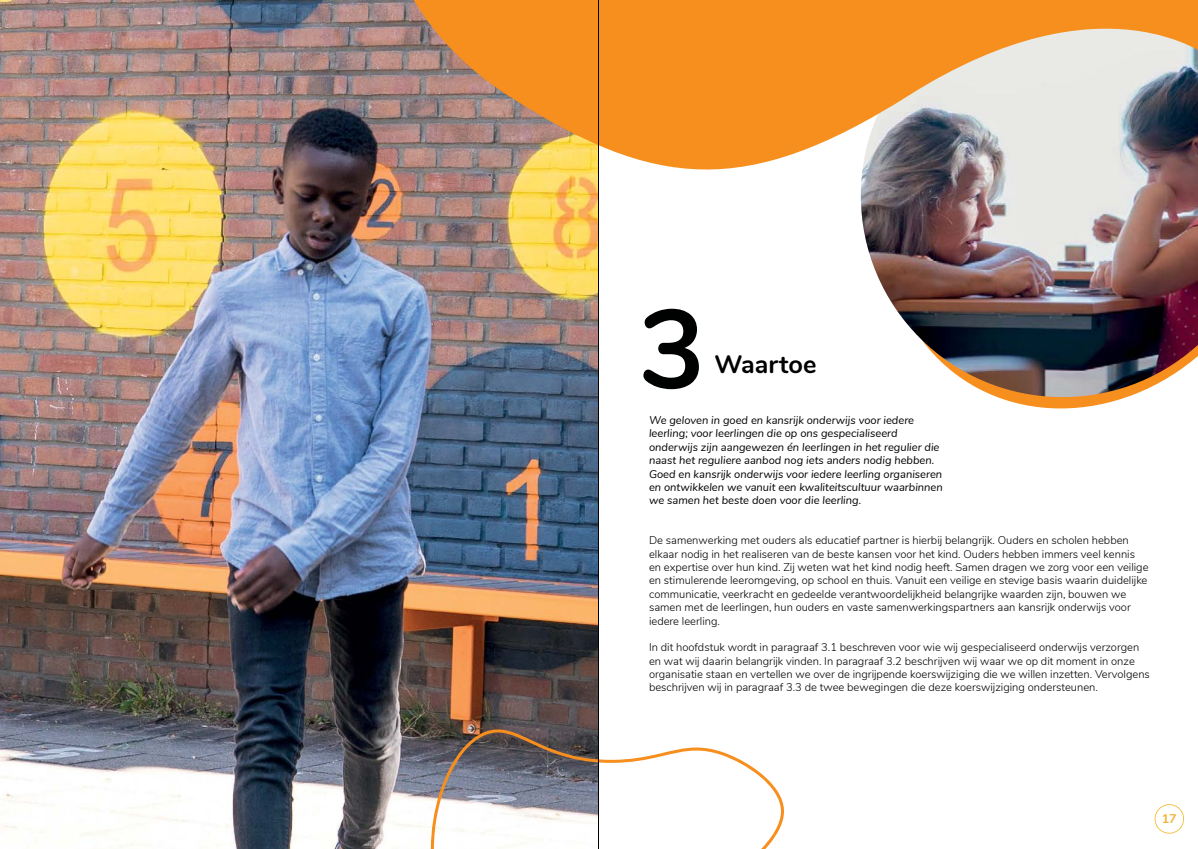
<style>
.page{position:relative;width:1198px;height:849px;background:#fff}
.page>*{position:absolute;margin:0;border:0;box-sizing:border-box;transform-origin:0 0}
.t1{font:700 111.38px "Nunito";color:#000101}
.t2{font:700 25.25px "Nunito";color:#000}
.t3{font:700 12.62px "Nunito";color:#f2b436}
.t4{font:300 11.12px/13.4px "Nunito";color:#000}
.t5{font:italic 11.12px/13.4px "Nunito";color:#000}
</style>
<div class="page">
<svg style="left:1154px;top:804px;width:30px;height:30px"></svg>
<svg style="left:997px;top:397px;width:130px;height:12px;fill:#f78f1e"></svg>
<img style="left:0;top:0;width:598px;height:849px">
<img style="left:861px;top:199px;width:337px;height:198px">
<svg style="left:399px;top:0;width:799px;height:199px;background:#d9a269"></svg>
<svg style="left:431px;top:729px;width:353px;height:120px"></svg>
<hr style="left:598px;top:0;width:1px;height:849px;background:#000">
<h1 class="t1" style="left:639px;top:267px;width:68px">3</h1>
<h2 class="t2" style="left:714px;top:345px;width:104px">Waartoe</h2>
<p class="t5" style="left:649px;top:413px;width:295px">We geloven in goed en kansrijk onderwijs voor iedere leerling; voor leerlingen die op ons gespecialiseerd onderwijs zijn aangewezen én leerlingen in het regulier die naast het reguliere aanbod nog iets anders nodig hebben.<br>Goed en kansrijk onderwijs voor iedere leerling organiseren en ontwikkelen we vanuit een kwaliteitscultuur waarbinnen we samen het beste doen voor die leerling.</p>
<p class="t4" style="left:649px;top:533px;width:501px">De samenwerking met ouders als educatief partner is hierbij belangrijk. Ouders en scholen hebben elkaar nodig in het realiseren van de beste kansen voor het kind. Ouders hebben immers veel kennis en expertise over hun kind. Zij weten wat het kind nodig heeft. Samen dragen we zorg voor een veilige en stimulerende leeromgeving, op school en thuis. Vanuit een veilige en stevige basis waarin duidelijke communicatie, veerkracht en gedeelde verantwoordelijkheid belangrijke waarden zijn, bouwen we samen met de leerlingen, hun ouders en vaste samenwerkingspartners aan kansrijk onderwijs voor iedere leerling.</p>
<p class="t4" style="left:649px;top:640px;width:502px">In dit hoofdstuk wordt in paragraaf 3.1 beschreven voor wie wij gespecialiseerd onderwijs verzorgen en wat wij daarin belangrijk vinden. In paragraaf 3.2 beschrijven wij waar we op dit moment in onze organisatie staan en vertellen we over de ingrijpende koerswijziging die we willen inzetten. Vervolgens beschrijven wij in paragraaf 3.3 de twee bewegingen die deze koerswijziging ondersteunen.</p>
<p class="t3" style="left:1161px;top:810px;width:17px">17</p>
</div>
